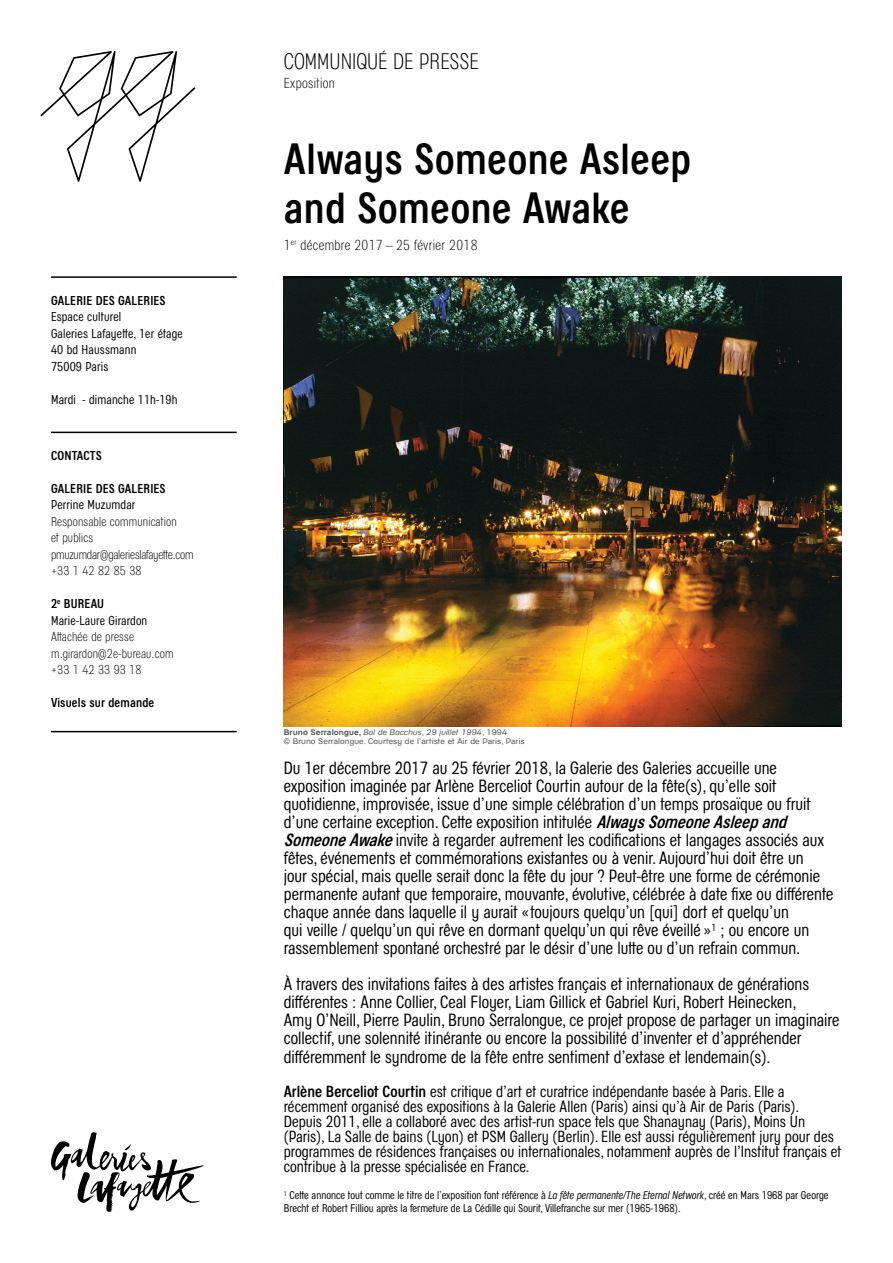
<style>
.page{position:relative;width:893px;height:1263px;background:#fff}
.page>*{position:absolute;margin:0;border:0;box-sizing:border-box;transform-origin:0 0}
.t1{font:700 40.5px/48.6px "GL Bader Narrow";letter-spacing:.015em;color:#000}
.t2{font:300 21px "GL Bader Narrow";color:#000}
.t3{font:16.5px/18px "GL Bader Narrow";color:#000}
.t4{font:15px/15px "GL Bader Narrow";color:#000}
.t5{font:300 13.5px "GL Bader Narrow";letter-spacing:.025em;color:#000}
.t6{font:300 12px/16.5px "GL Bader Narrow";letter-spacing:.015em;color:#000}
.t7{font:12px/16.5px "GL Bader Narrow";letter-spacing:.015em;color:#000}
.t8{font:700 12px "GL Bader Narrow";letter-spacing:.015em;color:#000}
.t9{font:10.5px/12.6px "GL Bader Narrow";color:#000}
.t10{font:7.5px/9px "GL Bader";letter-spacing:.01em;color:#4d4d4f}
.s1{font-weight:700}
.s2{font-style:italic}
.s3{font-weight:700;font-style:italic}
</style>
<div class="page">
<svg style="left:40px;top:51px;width:155px;height:131px"></svg>
<hr style="left:51px;top:276px;width:186px;height:2px;background:#000">
<svg style="left:51px;top:1132px;width:153px;height:80px"></svg>
<hr style="left:51px;top:731px;width:186px;height:1px;background:#000">
<hr style="left:51px;top:432px;width:186px;height:1px;background:#000">
<img style="left:284px;top:276px;width:558px;height:451px">
<p class="t8" style="left:51px;top:292px;width:116px">GALERIE DES GALERIES</p>
<p class="t7" style="left:51px;top:308px;width:133px">Espace culturel<br>Galeries Lafayette, 1er étage<br>40 bd Haussmann<br>75009 Paris</p>
<p class="t7" style="left:51px;top:390px;width:128px">Mardi - dimanche 11h-19h</p>
<p class="t8" style="left:51px;top:447px;width:52px">CONTACTS</p>
<p class="t8" style="left:51px;top:480px;width:116px">GALERIE DES GALERIES</p>
<p class="t7" style="left:51px;top:496px;width:86px">Perrine Muzumdar</p>
<p class="t6" style="left:51px;top:512px;width:144px">Responsable communication<br>et publics pmuzumdar@galerieslafayette.com +33 1 42 82 85 38</p>
<p class="t7" style="left:51px;top:595px;width:98px"><span class="s1">2</span><sup>e</sup> <span class="s1">BUREAU<br></span>Marie-Laure Girardon</p>
<p class="t6" style="left:51px;top:628px;width:124px">Attachée de presse m.girardon@2e-bureau.com +33 1 42 33 93 18</p>
<p class="t8" style="left:51px;top:694px;width:105px">Visuels sur demande</p>
<p class="t2" style="left:284px;top:47px;width:197px">Communiqué de pr esse</p>
<p class="t5" style="left:284px;top:74px;width:53px">Exposition</p>
<h1 class="t1" style="left:284px;top:133px;width:409px">Always Someone Asleep and Someone Awake</h1>
<p class="t5" style="left:284px;top:235px;width:195px">1<sup>er</sup> décembre 2017 – 25 février 2018</p>
<p class="t10" style="left:284px;top:727px;width:242px"><span class="s1">Bruno Serralongue,</span> <span class="s2">Bal de Bacchus, 29 juillet 1994</span>, 1994<br>© Bruno Serralongue. Courtesy de l’artiste et Air de Paris, Paris</p>
<p class="t3" style="left:284px;top:758px;width:551px">Du 1er décembre 2017 au 25 février 2018, la Galerie des Galeries accueille une exposition imaginée par Arlène Berceliot Courtin autour de la fête(s), qu’elle soit quotidienne, improvisée, issue d’une simple célébration d’un temps prosaïque ou fruit d’une certaine exception. Cette exposition intitulée <span class="s3">AlwaysSomeoneAsleepand SomeoneAwake</span>invite à regarder autrement les codifications et langages associés aux fêtes, événements et commémorations existantes ou à venir. Aujourd’hui doit être un<br>jour spécial, mais quelle serait donc la fête du jour ? Peut-être une forme de cérémonie permanente autant que temporaire, mouvante, évolutive, célébrée à date fixe ou différente chaque année dans laquelle il y aurait «toujours quelqu’un [qui] dort et quelqu’un<br>qui veille / quelqu’un qui rêve en dormant quelqu’un qui rêve éveillé»<sup>1</sup> ; ou encore un rassemblement spontané orchestré par le désir d’une lutte ou d’un refrain commun.</p>
<p class="t3" style="left:284px;top:974px;width:557px">À travers des invitations faites à des artistes français et internationaux de générations différentes : Anne Collier, Ceal Floyer, Liam Gillick et Gabriel Kuri, Robert Heinecken,<br>Amy O’Neill, Pierre Paulin, Bruno Serralongue, ce projet propose de partager un imaginaire collectif, une solennité itinérante ou encore la possibilité d’inventer et d’appréhender différemment le syndrome de la fête entre sentiment d’extase et lendemain(s).</p>
<p class="t4" style="left:284px;top:1083px;width:559px"><span class="s1">Arlène Berceliot Courtin</span> est critique d’art et curatrice indépendante basée à Paris. Elle a récemment organisé des expositions à la Galerie Allen (Paris) ainsi qu’à Air de Paris (Paris).<br>Depuis 2011, elle a collaboré avec des artist-run space tels que Shanaynay (Paris), Moins Un (Paris), La Salle de bains (Lyon) et PSM Gallery (Berlin). Elle est aussi régulièrement jury pour des programmes de résidences françaises ou internationales, notamment auprès de l’Institut français et contribue à la presse spécialisée en France.</p>
<p class="t9" style="left:284px;top:1188px;width:546px"><sup>1</sup> Cette annonce tout comme le titre de l’exposition font référence à <span class="s2">La fête permanente/The Eternal Network</span>, créé en Mars 1968 par George<br>Brecht et Robert Filliou après la fermeture de La Cédille qui Sourit, Villefranche sur mer (1965-1968).</p>
</div>
